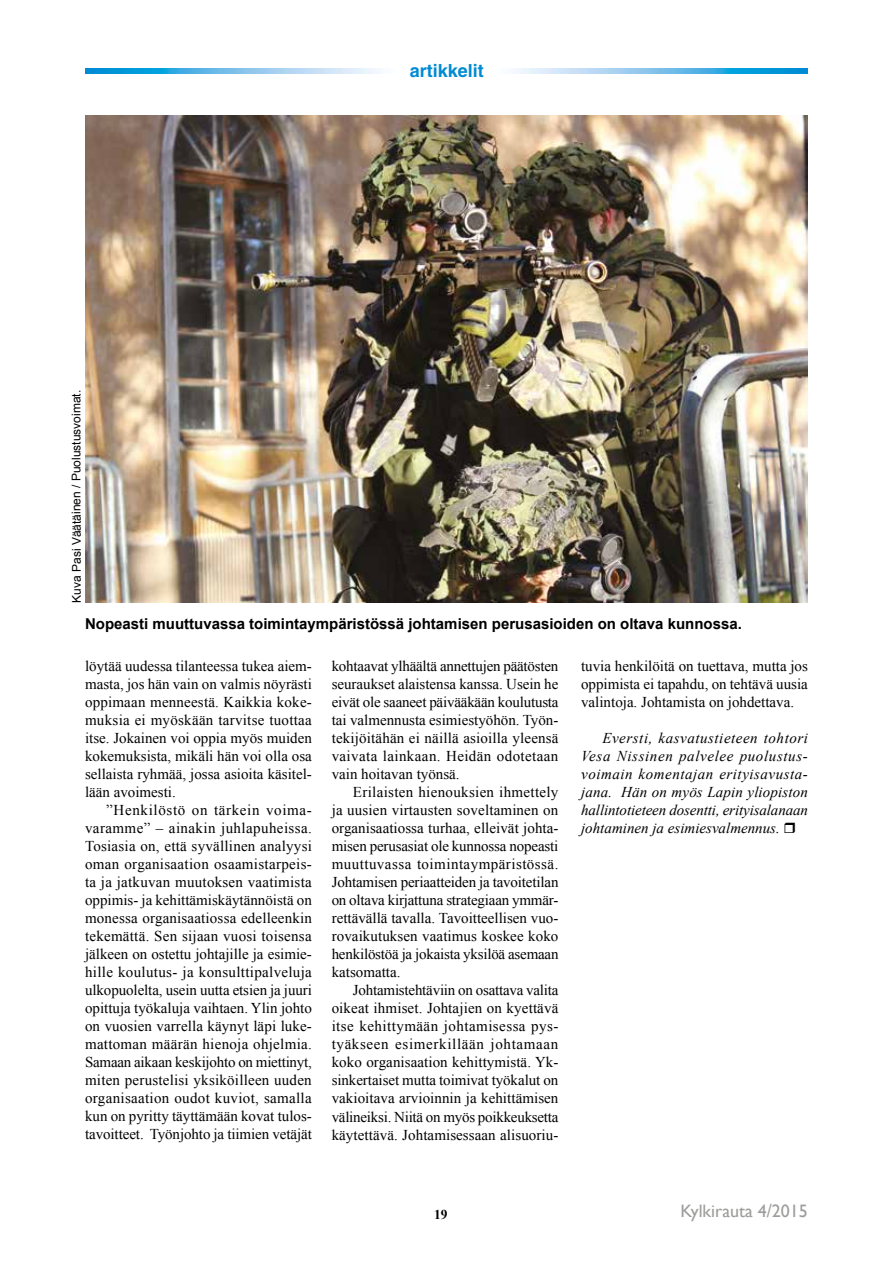
<style>
.page{position:relative;width:893px;height:1263px;background:#fff}
.page>*{position:absolute;margin:0;border:0;box-sizing:border-box;transform-origin:0 0}
.t1{font:18px "Gill Sans";color:#9d9d9c}
.t2{font:700 18px "Helvetica";color:#008bd2}
.t3{font:15px/18px "Times New Roman";color:#000;text-align:justify}
.t4{font:italic 15px/18px "Times New Roman";color:#000;text-align:justify}
.t5{font:700 15px "Arial";color:#000}
.t6{font:700 13.5px "Times New Roman";color:#000}
.t7{font:12px "Arial";letter-spacing:-.005em;color:#000}
</style>
<div class="page">
<img style="left:85px;top:69px;width:295px;height:4px">
<img style="left:513px;top:69px;width:295px;height:4px">
<img style="left:85px;top:115px;width:723px;height:488px">
<p class="t7" style="left:69px;top:603px;width:214px;rotate:-90deg">Kuva Pasi Väätäinen / Puolustusvoimat.</p>
<p class="t2" style="left:410px;top:60px;width:75px">artikkelit</p>
<p class="t5" style="left:85px;top:614px;width:658px">Nopeasti muuttuvassa toimintaympäristössä johtamisen perusasioiden on oltava kunnossa.</p>
<p class="t3" style="left:85px;top:657px;width:228px">löytää uudessa tilanteessa tukea aiem&shy;masta, jos hän vain on valmis nöyrästi oppimaan menneestä. Kaikkia koke&shy;muksia ei myöskään tarvitse tuottaa itse. Jokainen voi oppia myös muiden kokemuksista, mikäli hän voi olla osa sellaista ryhmää, jossa asioita käsitel&shy;lään avoimesti.</p>
<p class="t3" style="left:85px;top:801px;width:228px;text-indent:21px">”Henkilöstö on tärkein voima&shy;varamme” – ainakin juhlapuheissa.<br>Tosiasia on, että syvällinen analyysi oman organisaation osaamistarpeis&shy;ta ja jatkuvan muutoksen vaatimista oppimis- ja kehittämiskäytännöistä on monessa organisaatiossa edelleenkin tekemättä. Sen sijaan vuosi toisensa jälkeen on ostettu johtajille ja esimie&shy;hille koulutus- ja konsulttipalveluja ulkopuolelta, usein uutta etsien ja juuri opittuja työkaluja vaihtaen. Ylin johto on vuosien varrella käynyt läpi luke&shy;mattoman määrän hienoja ohjelmia.<br>Samaan aikaan keskijohto on miettinyt, miten perustelisi yksiköilleen uuden organisaation oudot kuviot, samalla kun on pyritty täyttämään kovat tulos&shy;tavoitteet. Työnjohto ja tiimien vetäjät</p>
<p class="t3" style="left:332px;top:657px;width:228px">kohtaavat ylhäältä annettujen päätösten seuraukset alaistensa kanssa. Usein he eivät ole saaneet päivääkään koulutusta tai valmennusta esimiestyöhön. Työn&shy;tekijöitähän ei näillä asioilla yleensä vaivata lainkaan. Heidän odotetaan vain hoitavan työnsä.</p>
<p class="t3" style="left:332px;top:783px;width:228px;text-indent:21px">Erilaisten hienouksien ihmettely ja uusien virtausten soveltaminen on organisaatiossa turhaa, elleivät johta&shy;misen perusasiat ole kunnossa nopeasti muuttuvassa toimintaympäristössä.<br>Johtamisen periaatteiden ja tavoitetilan on oltava kirjattuna strategiaan ymmär&shy;rettävällä tavalla. Tavoitteellisen vuo&shy;rovaikutuksen vaatimus koskee koko henkilöstöä ja jokaista yksilöä asemaan katsomatta.</p>
<p class="t3" style="left:332px;top:981px;width:228px;text-indent:21px">Johtamistehtäviin on osattava valita oikeat ihmiset. Johtajien on kyettävä itse kehittymään johtamisessa pys&shy;tyäkseen esimerkillään johtamaan koko organisaation kehittymistä. Yk&shy;sinkertaiset mutta toimivat työkalut on vakioitava arvioinnin ja kehittämisen välineiksi. Niitä on myös poikkeuksetta käytettävä. Johtamisessaan alisuoriu-</p>
<p class="t3" style="left:581px;top:657px;width:228px">tuvia henkilöitä on tuettava, mutta jos oppimista ei tapahdu, on tehtävä uusia valintoja. Johtamista on johdettava.</p>
<p class="t4" style="left:581px;top:729px;width:228px;text-indent:21px">Eversti, kasvatustieteen tohtori Vesa Nissinen palvelee puolustus&shy;voimain komentajan erityisavusta&shy;jana. Hän on myös Lapin yliopiston hallintotieteen dosentti, erityisalanaan johtaminen ja esimiesvalmennus.</p>
<p class="t6" style="left:434px;top:1205px;width:15px">19</p>
<p class="t1" style="left:680px;top:1201px;width:129px">Kylkirauta 4/2015</p>
</div>
